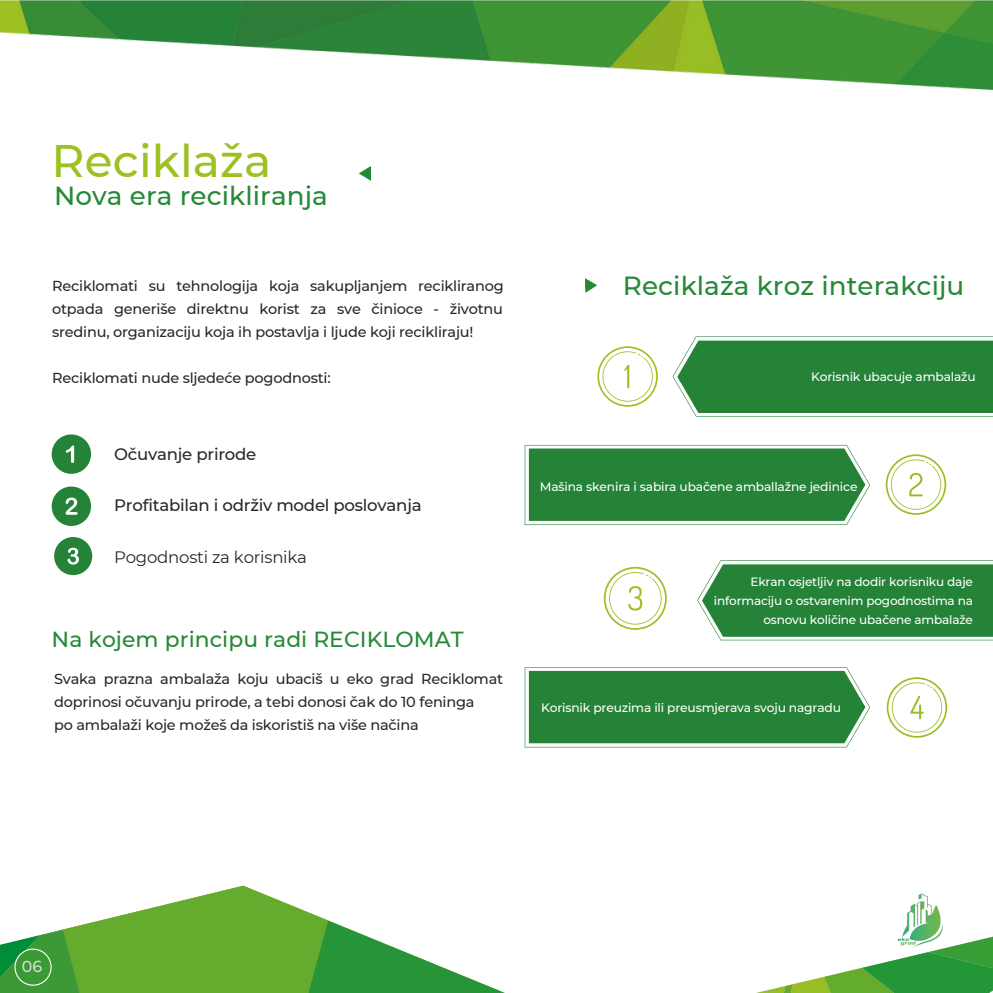
<style>
.page{position:relative;width:993px;height:993px;background:#fff}
.page>*{position:absolute;margin:0;border:0;box-sizing:border-box;transform-origin:0 0}
.t1{font:500 45.5px "Montserrat";letter-spacing:.005em;color:#9cc121}
.t2{font:500 26.25px "Montserrat";letter-spacing:.005em;color:#278938}
.t3{font:500 21.88px "Montserrat";letter-spacing:.005em;color:#278938}
.t4{font:500 16.62px "Montserrat";letter-spacing:-.015em;color:#292828}
.t5{font:16.62px "Montserrat";letter-spacing:-.015em;color:#292828}
.t6{font:500 15.92px "Montserrat";color:#dadada}
.t7{font:500 14.53px/22.9px "Montserrat";letter-spacing:-.015em;color:#292828;text-align:justify}
.t8{font:500 12.25px "Montserrat";letter-spacing:-.015em;color:#fff}
.t9{font:500 12.08px/18.9px "Montserrat";letter-spacing:-.015em;color:#fff;text-align:right}
</style>
<div class="page">
<svg style="left:359px;top:166px;width:12px;height:15px"></svg>
<img style="left:0;top:0;width:992px;height:90px">
<div style="left:52px;top:434px;width:39px;height:39px;background:#258338;border-radius:50%"></div>
<svg style="left:66px;top:445px;width:8px;height:18px"></svg>
<div style="left:52px;top:486px;width:39px;height:40px;background:#258338;border-radius:50%"></div>
<svg style="left:66px;top:497px;width:11px;height:17px"></svg>
<div style="left:54px;top:537px;width:38px;height:38px;background:#258338;border-radius:50%"></div>
<svg style="left:67px;top:547px;width:12px;height:17px"></svg>
<svg style="left:672px;top:336px;width:320px;height:80px;background:#419352"></svg>
<svg style="left:524px;top:445px;width:345px;height:80px;background:#409251"></svg>
<svg style="left:697px;top:560px;width:295px;height:80px;background:#429453"></svg>
<svg style="left:524px;top:667px;width:345px;height:80px;background:#419352"></svg>
<svg style="left:597px;top:346px;width:60px;height:60px"></svg>
<svg style="left:585px;top:278px;width:12px;height:15px"></svg>
<svg style="left:885px;top:454px;width:61px;height:60px"></svg>
<svg style="left:603px;top:566px;width:63px;height:63px"></svg>
<svg style="left:886px;top:677px;width:60px;height:60px"></svg>
<svg style="left:0;top:885px;width:992px;height:107px"></svg>
<img style="left:891px;top:893px;width:55px;height:55px">
<h1 class="t1" style="left:52px;top:133px;width:221px">Reciklaža</h1>
<h2 class="t2" style="left:54px;top:180px;width:275px">Nova era recikliranja</h2>
<p class="t7" style="left:52px;top:274px;width:453px">Reciklomati su tehnologija koja sakupljanjem recikliranog otpada generiše direktnu korist za sve činioce - životnu sredinu, organizaciju koja ih postavlja i ljude koji recikliraju!</p>
<p class="t7" style="left:52px;top:366px;width:280px">Reciklomati nude sljedeće pogodnosti:</p>
<p class="t4" style="left:114px;top:443px;width:144px">Očuvanje prirode</p>
<p class="t4" style="left:114px;top:495px;width:309px">Profitabilan i održiv model poslovanja</p>
<p class="t5" style="left:114px;top:546px;width:194px">Pogodnosti za korisnika</p>
<h3 class="t3" style="left:52px;top:625px;width:413px">Na kojem principu radi RECIKLOMAT</h3>
<p class="t7" style="left:54px;top:667px;width:450px;text-align:left">Svaka prazna ambalaža koju ubaciš u eko grad Reciklomat doprinosi očuvanju prirode, a tebi donosi čak do 10 feninga<br>po ambalaži koje možeš da iskoristiš na više načina</p>
<h2 class="t2" style="left:622px;top:269px;width:343px">Reciklaža kroz interakciju</h2>
<p class="t8" style="left:811px;top:369px;width:166px">Korisnik ubacuje ambalažu</p>
<p class="t8" style="left:539px;top:479px;width:319px">Mašina skenira i sabira ubačene amballažne jedinice</p>
<p class="t9" style="left:713px;top:572px;width:260px">Ekran osjetljiv na dodir korisniku daje informaciju o ostvarenim pogodnostima na osnovu količine ubačene ambalaže</p>
<p class="t8" style="left:541px;top:699px;width:301px">Korisnik preuzima ili preusmjerava svoju nagradu</p>
<p class="t6" style="left:22px;top:956px;width:22px">06</p>
</div>
